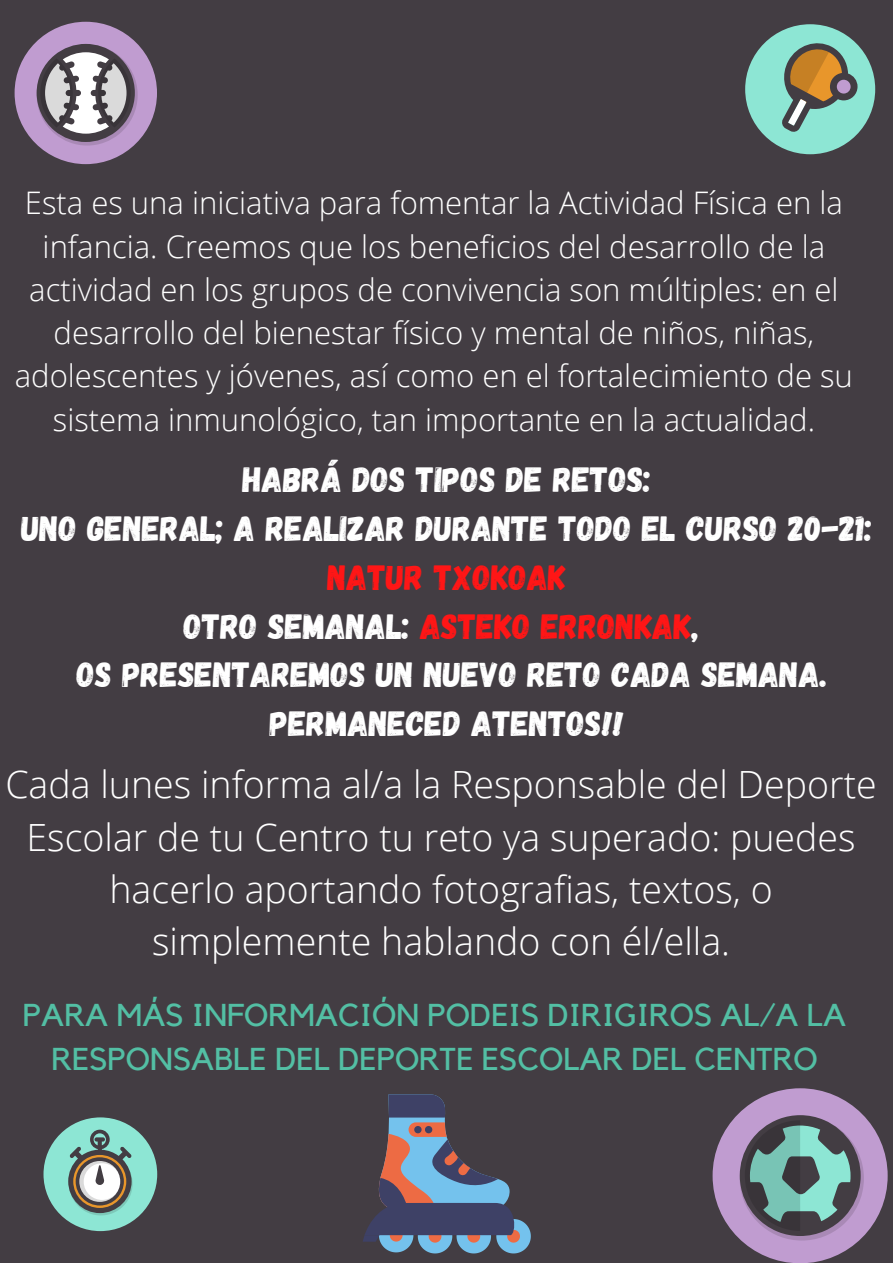
<style>
.page{position:relative;width:893px;height:1263px;background:#433d43}
.page>*{position:absolute;margin:0;border:0;box-sizing:border-box;transform-origin:0 0}
.t1{font:300 37.5px/52.3px "Open Sans";color:#fff;text-align:center}
.t2{font:35.03px/48.8px "Gagalin";color:#fff;text-align:center}
.t3{font:31.5px/43.9px "Kollektif";color:#53bfa4;text-align:center}
.t4{font:300 31.05px/43.3px "Open Sans";color:#fff;text-align:center}
.s1{color:#ff1616}
</style>
<div class="page">
<div style="left:15px;top:22px;width:142px;height:142px;background:#c09cd0;border-radius:50%"></div>
<svg style="left:37px;top:44px;width:101px;height:102px"></svg>
<svg style="left:40px;top:58px;width:33px;height:69px;background:#8e8b8e"></svg>
<svg style="left:98px;top:58px;width:33px;height:69px;background:#8e8c8e"></svg>
<div style="left:745px;top:24px;width:130px;height:130px;background:#8de6d4;border-radius:50%"></div>
<svg style="left:782px;top:36px;width:75px;height:96px"></svg>
<div style="left:712px;top:1088px;width:175px;height:175px;background:#c09cd0;border-radius:50%"></div>
<svg style="left:739px;top:1115px;width:125px;height:125px"></svg>
<div style="left:43px;top:1117px;width:114px;height:114px;background:#8de6d4;border-radius:50%"></div>
<svg style="left:68px;top:1129px;width:65px;height:86px"></svg>
<svg style="left:363px;top:1094px;width:168px;height:159px"></svg>
<p class="t4" style="left:15px;top:181px;width:839px">Esta es una iniciativa para fomentar la Actividad Física en la infancia. Creemos que los beneficios del desarrollo de la actividad en los grupos de convivencia son múltiples: en el desarrollo del bienestar físico y mental de niños, niñas, adolescentes y jóvenes, así como en el fortalecimiento de su sistema inmunológico, tan importante en la actualidad.</p>
<p class="t2" style="left:21px;top:453px;width:852px">HABRÁ DOS TIPOS DE RETOS:<br>UNO GENERAL; A REALIZAR DURANTE TODO EL CURSO 20-21:</p>
<p class="t2" style="left:77px;top:551px;width:751px"><span class="s1">NATUR TXOKOAK<br></span>OTRO SEMANAL: <span class="s1">ASTEKO ERRONKAK</span>,<br>OS PRESENTAREMOS UN NUEVO RETO CADA SEMANA.<br>PERMANECED ATENTOS!!</p>
<p class="t1" style="left:5px;top:758px;width:873px">Cada lunes informa al/a la Responsable del Deporte Escolar de tu Centro tu reto ya superado: puedes hacerlo aportando fotografias, textos, o simplemente hablando con él/ella.</p>
<p class="t3" style="left:23px;top:994px;width:824px">PARA MÁS INFORMACIÓN PODEIS DIRIGIROS AL/A LA<br>RESPONSABLE DEL DEPORTE ESCOLAR DEL CENTRO</p>
</div>
